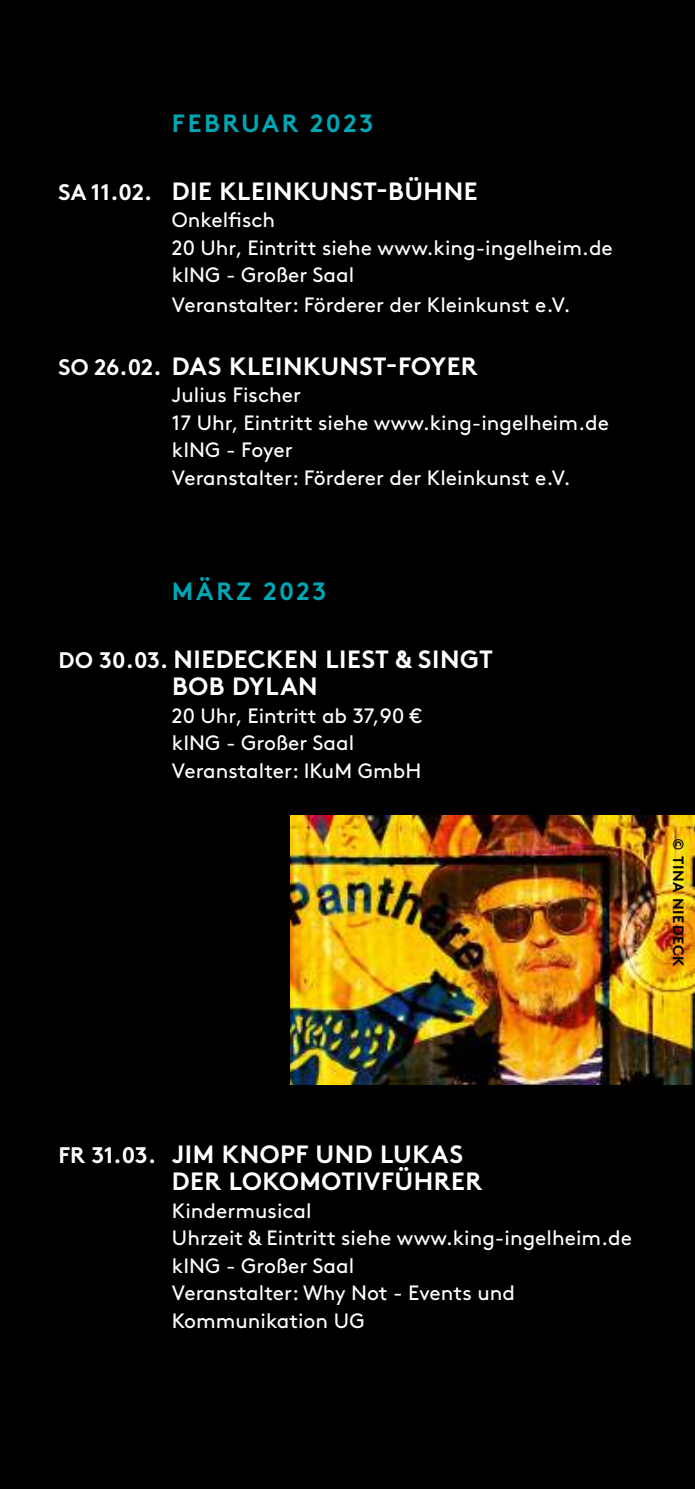
<style>
.page{position:relative;width:695px;height:1489px;background:#fff}
.page>*{position:absolute;margin:0;border:0;box-sizing:border-box;transform-origin:0 0}
.t1{font:700 25px/27.5px "Brown Std";letter-spacing:.02em;color:#fff}
.t2{font:700 25px "Brown Std";letter-spacing:.095em;color:#00a6b4}
.t3{font:20.75px/27.5px "Brown Std";color:#fff}
.t4{font:700 15px "Brown Std";letter-spacing:.05em;color:#000}
.s1{font-size:22.5px}
</style>
<div class="page">
<div style="left:0;top:0;width:694px;height:1488px;background:#000"></div>
<img style="left:291px;top:815px;width:403px;height:269px">
<p class="t2" style="left:172px;top:109px;width:203px">FEBRUAR 2023</p>
<p class="t1" style="left:58px;top:178px;width:420px"><span class="s1">SA 11.02.</span> DIE KLEINKUNST-BÜHNE</p>
<p class="t3" style="left:172px;top:207px;width:442px">Onkelfisch<br>20 Uhr, Eintritt siehe www.king-ingelheim.de kING - Großer Saal</p>
<p class="t3" style="left:172px;top:292px;width:400px">Veranstalter: Förderer der Kleinkunst e.V.</p>
<p class="t1" style="left:58px;top:353px;width:420px"><span class="s1">SO 26.02.</span> DAS KLEINKUNST-FOYER</p>
<p class="t3" style="left:172px;top:382px;width:438px">Julius Fischer<br>17 Uhr, Eintritt siehe www.king-ingelheim.de kING - Foyer<br>Veranstalter: Förderer der Kleinkunst e.V.</p>
<p class="t2" style="left:172px;top:577px;width:156px">MÄRZ 2023</p>
<p class="t1" style="left:172px;top:645px;width:322px;text-indent:-114px"><span class="s1">DO 30.03.</span> NIEDECKEN LIEST &amp; SINGT<br>BOB DYLAN</p>
<p class="t3" style="left:172px;top:702px;width:251px">20 Uhr, Eintritt ab 37,90 € kING - Großer Saal<br>Veranstalter: IKuM GmbH</p>
<p class="t4" style="left:686px;top:838px;width:130px;rotate:90deg">© TINA NIEDECK</p>
<p class="t1" style="left:172px;top:1140px;width:312px;text-indent:-113px"><span class="s1">FR 31.03.</span> JIM KNOPF UND LUKAS<br>DER LOKOMOTIVFÜHRER</p>
<p class="t3" style="left:172px;top:1197px;width:461px">Kindermusical<br>Uhrzeit &amp; Eintritt siehe www.king-ingelheim.de kING - Großer Saal<br>Veranstalter: Why Not - Events und<br>Kommunikation UG</p>
</div>
